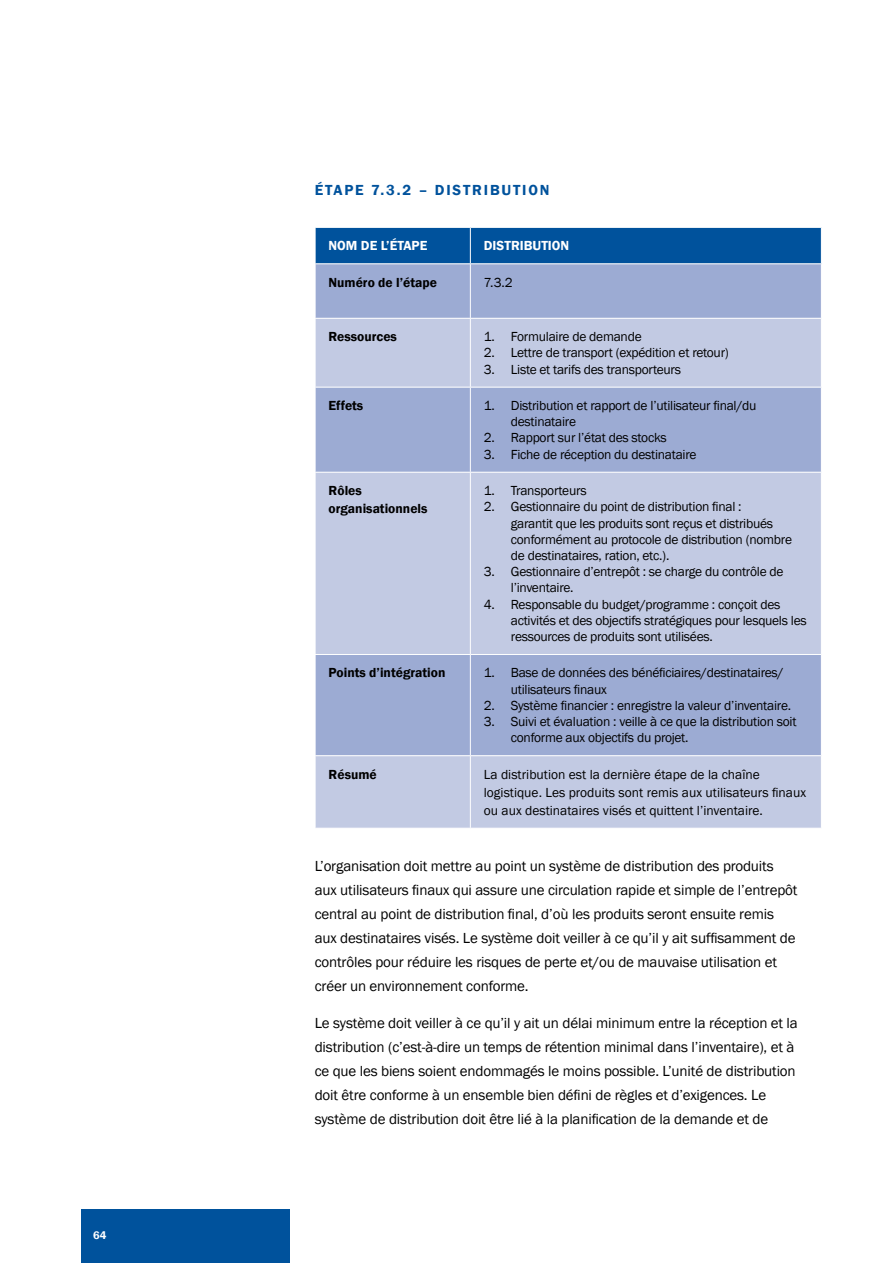
<style>
.page{position:relative;width:893px;height:1263px;background:#fff}
.page>*{position:absolute;margin:0;border:0;box-sizing:border-box;transform-origin:0 0}
.t1{font:15px/24px "Franklin Gothic";letter-spacing:-.01em;color:#000}
.t2{font:600 15px "Franklin Gothic";letter-spacing:.12em;color:#00529c}
.t3{font:13.5px/16.2px "Franklin Gothic";letter-spacing:-.02em;color:#000}
.t4{font:13.5px/18px "Franklin Gothic";color:#000}
.t5{font:600 13.5px/18px "Franklin Gothic";color:#000}
.t6{font:600 13.5px "Franklin Gothic";color:#fff}
.t7{font:600 11.25px "Franklin Gothic";color:#fff}
</style>
<div class="page">
<div style="left:81px;top:1209px;width:208px;height:54px;background:#00529c"></div>
<div style="left:316px;top:228px;width:505px;height:35px;background:#00529c"></div>
<div style="left:316px;top:264px;width:505px;height:54px;background:#9cabd3"></div>
<svg style="left:316px;top:319px;width:505px;height:509px;background:#b4bedd"></svg>
<hr style="left:470px;top:264px;width:1px;height:54px;background:#fff">
<hr style="left:470px;top:319px;width:1px;height:68px;background:#fff">
<hr style="left:315px;top:387px;width:155px;height:1px;background:#fff">
<hr style="left:470px;top:387px;width:352px;height:1px;background:#fff">
<hr style="left:470px;top:387px;width:1px;height:85px;background:#fff">
<hr style="left:315px;top:472px;width:155px;height:1px;background:#fff">
<hr style="left:470px;top:472px;width:352px;height:1px;background:#fff">
<hr style="left:470px;top:473px;width:1px;height:181px;background:#fff">
<hr style="left:315px;top:654px;width:155px;height:1px;background:#fff">
<hr style="left:470px;top:654px;width:352px;height:1px;background:#fff">
<hr style="left:470px;top:655px;width:1px;height:100px;background:#fff">
<hr style="left:315px;top:755px;width:155px;height:1px;background:#fff">
<hr style="left:470px;top:755px;width:352px;height:1px;background:#fff">
<hr style="left:470px;top:756px;width:1px;height:72px;background:#fff">
<hr style="left:470px;top:228px;width:1px;height:35px;background:#fff">
<p class="t7" style="left:93px;top:1228px;width:15px">64</p>
<p class="t2" style="left:315px;top:181px;width:236px">Étape 7.3.2 – Distr ibution</p>
<p class="t6" style="left:329px;top:237px;width:92px">No m de l’étape</p>
<p class="t6" style="left:484px;top:237px;width:87px">Distribution</p>
<p class="t5" style="left:329px;top:273px;width:110px">Numéro de l’étape</p>
<p class="t3" style="left:484px;top:274px;width:31px">7.3.2</p>
<p class="t5" style="left:329px;top:328px;width:70px">Ressources</p>
<p class="t3" style="left:484px;top:329px;width:159px">1. Formulaire de demande</p>
<p class="t3" style="left:484px;top:345px;width:246px">2. Lettre de transport (expédition et retour)</p>
<p class="t3" style="left:484px;top:361px;width:199px">3. Liste et tarifs des transporteurs</p>
<p class="t5" style="left:329px;top:397px;width:36px">Effets</p>
<p class="t3" style="left:511px;top:398px;width:247px;text-indent:-27px">1. Distribution et rapport de l’utilisateur final/du destinataire</p>
<p class="t3" style="left:484px;top:430px;width:184px">2. Rapport sur l’état des stocks</p>
<p class="t3" style="left:484px;top:446px;width:214px">3. Fiche de réception du destinataire</p>
<p class="t5" style="left:329px;top:482px;width:100px">Rôles organisationnels</p>
<p class="t3" style="left:484px;top:483px;width:104px">1. Transporteurs</p>
<p class="t3" style="left:511px;top:499px;width:283px;text-indent:-27px">2. Gestionnaire du point de distribution final :<br>garantit que les produits sont reçus et distribués conformément au protocole de distribution (nombre de destinataires, ration, etc.).</p>
<p class="t3" style="left:511px;top:564px;width:274px;text-indent:-27px">3. Gestionnaire d’entrepôt : se charge du contrôle de l’inventaire.</p>
<p class="t3" style="left:511px;top:596px;width:297px;text-indent:-27px">4. Responsable du budget/programme : conçoit des activités et des objectifs stratégiques pour lesquels les ressources de produits sont utilisées.</p>
<p class="t5" style="left:329px;top:664px;width:118px">Points d’intégration</p>
<p class="t3" style="left:511px;top:665px;width:274px;text-indent:-27px">1. Base de données des bénéficiaires/destinataires/ utilisateurs finaux</p>
<p class="t3" style="left:484px;top:697px;width:309px">2. Système financier : enregistre la valeur d’inventaire.</p>
<p class="t3" style="left:511px;top:714px;width:287px;text-indent:-27px">3. Suivi et évaluation : veille à ce que la distribution soit conforme aux objectifs du projet.</p>
<p class="t5" style="left:329px;top:765px;width:50px">Résumé</p>
<p class="t4" style="left:484px;top:765px;width:324px">La distribution est la dernière étape de la chaîne logistique. Les produits sont remis aux utilisateurs finaux ou aux destinataires visés et quittent l’inventaire.</p>
<p class="t1" style="left:315px;top:854px;width:484px">L’organisation doit mettre au point un système de distribution des produits aux utilisateurs finaux qui assure une circulation rapide et simple de l’entrepôt central au point de distribution final, d’où les produits seront ensuite remis aux destinataires visés. Le système doit veiller à ce qu’il y ait suffisamment de contrôles pour réduire les risques de perte et/ou de mauvaise utilisation et créer un environnement conforme.</p>
<p class="t1" style="left:315px;top:1011px;width:485px">Le système doit veiller à ce qu’il y ait un délai minimum entre la réception et la distribution (c’est-à-dire un temps de rétention minimal dans l’inventaire), et à ce que les biens soient endommagés le moins possible. L’unité de distribution doit être conforme à un ensemble bien défini de règles et d’exigences. Le système de distribution doit être lié à la planification de la demande et de</p>
</div>
